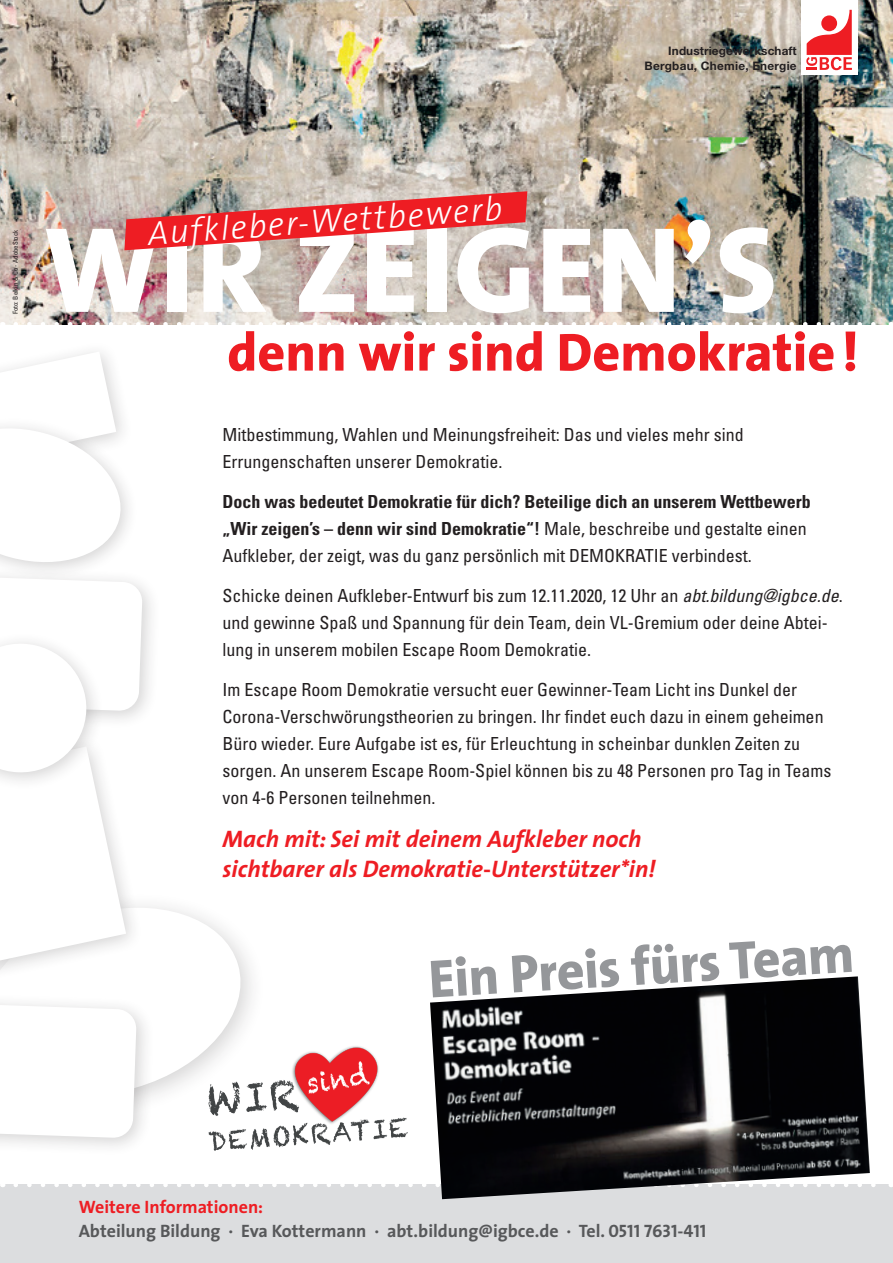
<style>
.page{position:relative;width:893px;height:1263px;background:#fff}
.page>*{position:absolute;margin:0;border:0;box-sizing:border-box;transform-origin:0 0}
.t1{font:800 123px "The Sans";color:#fff}
.t2{font:800 54px "The Sans";color:#ee1d23}
.t3{font:800 54px "The Sans";color:#95979a}
.t4{font:italic 300 33.9px "The Sans";color:#fff}
.t5{font:italic 700 24px/30px "The Sans";color:#ee1d23}
.t6{font:condensed 18px/27px "Univers";color:#231f20}
.t7{font:700 condensed 18px/27px "Univers";color:#231f20}
.t8{font:700 18px/24px "The Sans";color:#57585a}
.t9{font:700 11.85px/15px "Helvetica Neue";letter-spacing:.01em;color:#231f20;text-align:right}
.t10{font:condensed 6.75px "Univers";color:#231f20}
.s1{font-weight:400}
.s2{font-style:italic}
.s3{color:#ee1d23}
.s4{font-family:"The Sans Bold Caps";font-weight:400}
</style>
<div class="page">
<img style="left:0;top:0;width:893px;height:324px">
<div style="left:801px;top:0;width:56px;height:75px;background:#fff"></div>
<svg style="left:806px;top:10px;width:46px;height:60px"></svg>
<div style="left:821px;top:15px;width:16px;height:16px;background:#ee1d23;border-radius:50%"></div>
<div style="left:0;top:1185px;width:893px;height:78px;background:#dcdddf"></div>
<svg style="left:16px;top:1184px;width:868px;height:3px"></svg>
<svg style="left:16px;top:322px;width:868px;height:3px"></svg>
<svg style="left:124px;top:191px;width:403px;height:59px;background:#d76565"></svg>
<img style="left:430px;top:976px;width:440px;height:223px">
<svg style="left:144px;top:906px;width:108px;height:189px"></svg>
<div style="left:0;top:991px;width:155px;height:165px;background:#231f20;opacity:.2"></div>
<svg style="left:0;top:1003px;width:137px;height:135px"></svg>
<div style="left:0;top:564px;width:161px;height:165px;background:#231f20;opacity:.2"></div>
<svg style="left:0;top:352px;width:143px;height:608px"></svg>
<img style="left:196px;top:1043px;width:212px;height:108px">
<p class="t9" style="left:644px;top:43px;width:154px">Industriegewerkschaft<br>Bergbau, Chemie, Energie</p>
<p class="t10" style="left:11px;top:314px;width:86px;rotate:-90deg">Foto: Belkin &amp; Co - AdobeStock</p>
<h3 class="t4" style="left:146px;top:205px;width:356px;rotate:-4deg">Aufkleber-Wettbewerb</h3>
<h1 class="t1" style="left:44px;top:167px;width:735px">WIR ZEIGEN’S</h1>
<h2 class="t2" style="left:227px;top:307px;width:633px">denn wir sind Demokratie!</h2>
<p class="t6" style="left:222px;top:421px;width:523px">Mitbestimmung, Wahlen und Meinungsfreiheit: Das und vieles mehr sind<br>Errungenschaften unserer Demokratie.</p>
<p class="t7" style="left:222px;top:488px;width:590px">Doch was bedeutet Demokratie für dich? Beteilige dich an unserem Wettbewerb „Wir zeigen’s – denn wir sind Demokratie“! <span class="s1">Male, beschreibe und gestalte einen<br>Aufkleber, der zeigt, was du ganz persönlich mit DEMOKRATIE verbindest.</span></p>
<p class="t6" style="left:222px;top:582px;width:622px">Schicke deinen Aufkleber-Entwurf bis zum 12.11.2020, 12 Uhr an <span class="s2">abt.bildung@igbce.de</span>. und gewinne Spaß und Spannung für dein Team, dein VL-Gremium oder deine Abtei&shy;lung in unserem mobilen Escape Room Demokratie.</p>
<p class="t6" style="left:222px;top:675px;width:610px">Im Escape Room Demokratie versucht euer Gewinner-Team Licht ins Dunkel der Corona-Verschwörungstheorien zu bringen. Ihr findet euch dazu in einem geheimen Büro wieder. Eure Aufgabe ist es, für Erleuchtung in scheinbar dunklen Zeiten zu sorgen. An unserem Escape Room-Spiel können bis zu 48 Personen pro Tag in Teams von 4-6 Personen teilnehmen.</p>
<h3 class="t5" style="left:222px;top:823px;width:435px">Mach mit: Sei mit deinem Aufkleber noch sichtbarer als Demokratie-Unterstützer*in!</h3>
<h2 class="t3" style="left:426px;top:932px;width:428px;rotate:-3deg">Ein Preis fürs Team</h2>
<p class="t8" style="left:79px;top:1194px;width:629px"><span class="s3">Weitere Informationen:<br></span>Abteilung Bildung · Eva Kottermann · abt.bildung@igbce.de · Tel. <span class="s4">0511 7631-411</span></p>
</div>
